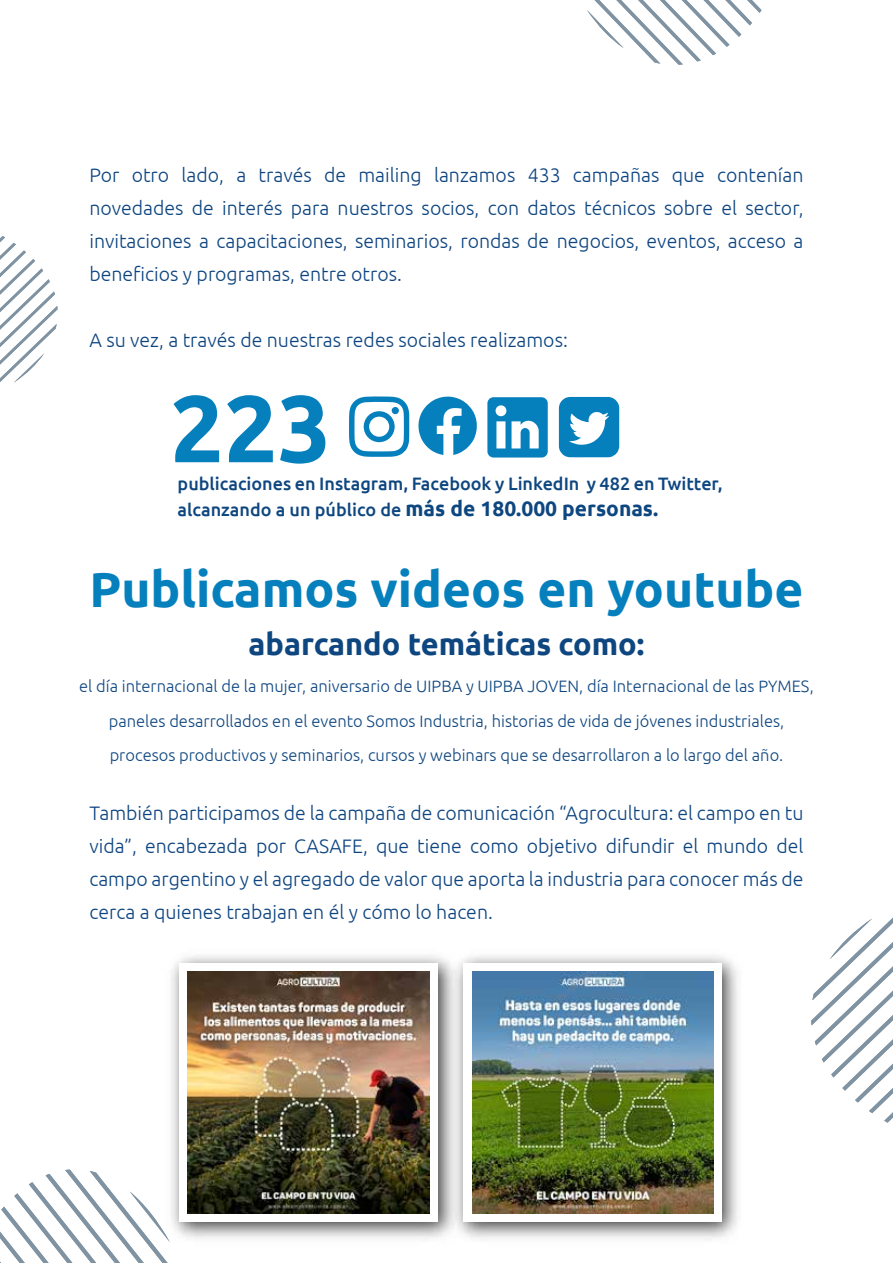
<style>
.page{position:relative;width:893px;height:1263px;background:#fff}
.page>*{position:absolute;margin:0;border:0;box-sizing:border-box;transform-origin:0 0}
.t1{font:700 94.5px "Ubuntu";color:#0680bd}
.t2{font:700 49.65px "Ubuntu";color:#0680bd}
.t3{font:700 30.75px "Ubuntu";color:#0e4680}
.t4{font:300 19.5px/33px "Ubuntu";color:#0d4480;text-align:justify}
.t5{font:500 18px/25.5px "Ubuntu";color:#0e4680}
.t6{font:300 16.5px/34.5px "Ubuntu";color:#0e4680;text-align:center}
.s1{font-weight:700;font-size:21px}
</style>
<div class="page">
<svg style="left:587px;top:0;width:174px;height:65px"></svg>
<svg style="left:0;top:236px;width:58px;height:147px"></svg>
<svg style="left:0;top:1169px;width:168px;height:94px"></svg>
<svg style="left:811px;top:917px;width:82px;height:206px"></svg>
<img style="left:161px;top:955px;width:284px;height:293px">
<div style="left:179px;top:963px;width:259px;height:259px;background:#fff"></div>
<img style="left:445px;top:955px;width:293px;height:284px">
<div style="left:463px;top:963px;width:259px;height:259px;background:#fff"></div>
<img style="left:188px;top:971px;width:242px;height:242px">
<img style="left:472px;top:971px;width:242px;height:242px">
<svg style="left:349px;top:396px;width:60px;height:61px"></svg>
<div style="left:392px;top:407px;width:7px;height:7px;background:#0680bd;border-radius:50%"></div>
<svg style="left:418px;top:396px;width:59px;height:59px"></svg>
<svg style="left:487px;top:397px;width:61px;height:60px"></svg>
<svg style="left:559px;top:397px;width:60px;height:60px"></svg>
<p class="t4" style="left:89px;top:158px;width:716px">Por otro lado, a través de mailing lanzamos 433 campañas que contenían novedades de interés para nuestros socios, con datos técnicos sobre el sector, invitaciones a capacitaciones, seminarios, rondas de negocios, eventos, acceso a beneficios y programas, entre otros.</p>
<p class="t4" style="left:89px;top:323px;width:480px">A su vez, a través de nuestras redes sociales realizamos:</p>
<h1 class="t1" style="left:170px;top:371px;width:163px">223</h1>
<p class="t5" style="left:178px;top:470px;width:547px">publicaciones en Instagram, Facebook y LinkedIn y 482 en Twitter, alcanzando a un público de <span class="s1">más de 180.000 personas.</span></p>
<h2 class="t2" style="left:89px;top:560px;width:716px">Publicamos videos en youtube</h2>
<h3 class="t3" style="left:248px;top:626px;width:397px">abarcando temáticas como:</h3>
<p class="t6" style="left:79px;top:669px;width:736px">el día internacional de la mujer, aniversario de UIPBA y UIPBA JOVEN, día Internacional de las PYMES, paneles desarrollados en el evento Somos Industria, historias de vida de jóvenes industriales, procesos productivos y seminarios, cursos y webinars que se desarrollaron a lo largo del año.</p>
<p class="t4" style="left:89px;top:796px;width:716px">También participamos de la campaña de comunicación “Agrocultura: el campo en tu vida”, encabezada por CASAFE, que tiene como objetivo difundir el mundo del campo argentino y el agregado de valor que aporta la industria para conocer más de cerca a quienes trabajan en él y cómo lo hacen.</p>
</div>
